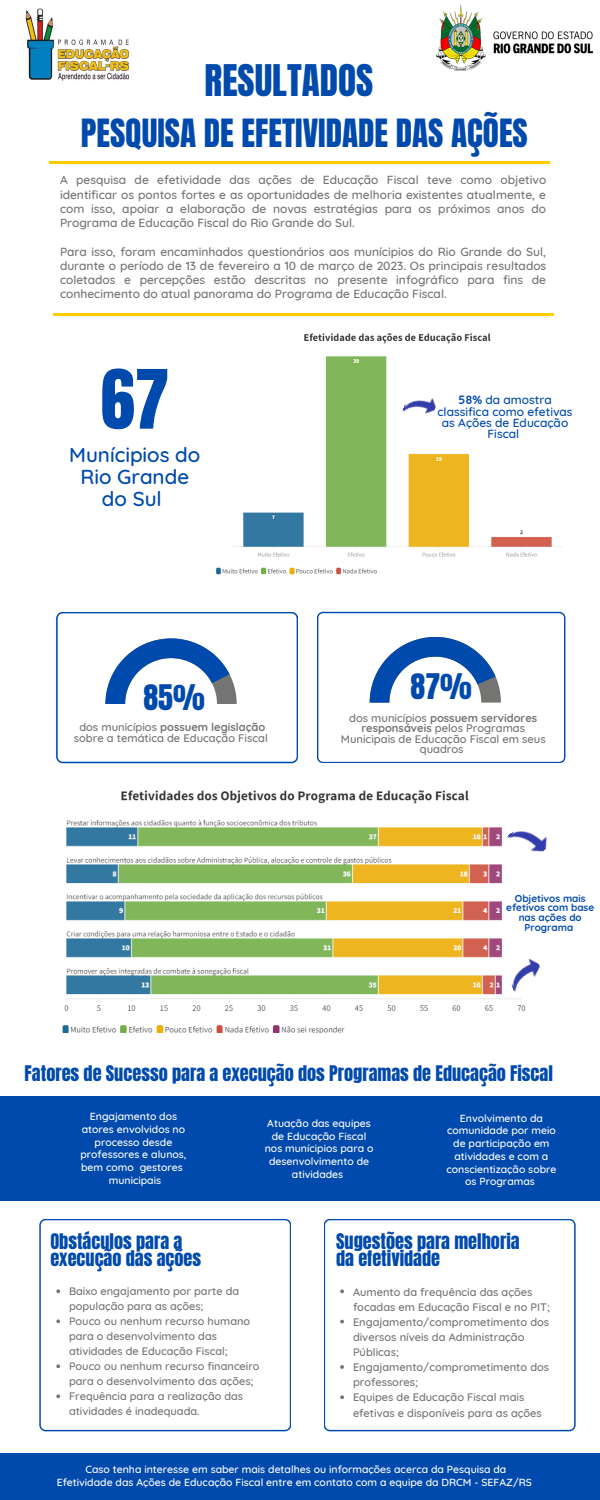
<style>
.page{position:relative;width:600px;height:1500px;background:#fff}
.page>*{position:absolute;margin:0;border:0;box-sizing:border-box;transform-origin:0 0}
.t1{font:69.4px "Anton";color:#004aad}
.t2{font:37.1px "Anton";color:#004aad}
.t3{font:33.1px "Anton";color:#004aad}
.t4{font:30px "Anton";color:#004aad}
.t5{font:500 20.6px/21.9px "Quicksand";color:#004aad;text-align:center}
.t6{font:18.3px/17.2px "Anton";color:#004aad}
.t7{font:500 12px/14.2px "Quicksand";color:#747472;text-align:justify}
.t8{font:500 12px/11.2px "Quicksand";color:#004aad;text-align:center}
.t9{font:500 11.2px/10.5px "Quicksand";color:#747472;text-align:center}
.t10{font:500 11.1px/15.1px "Quicksand";color:#747472}
.t11{font:500 11px/15px "Quicksand";color:#747472}
.t12{font:500 10.5px/12.8px "Quicksand";color:#fff;text-align:center}
.t13{font:700 10px/9.8px "Quicksand";color:#004aad;text-align:center}
.s1{font-weight:700}
</style>
<div class="page">
<svg style="left:317px;top:612px;width:248px;height:151px"></svg>
<svg style="left:56px;top:612px;width:242px;height:151px"></svg>
<svg style="left:105px;top:638px;width:132px;height:66px"></svg>
<div style="left:0;top:1453px;width:600px;height:47px;background:#004aad"></div>
<div style="left:0;top:1096px;width:600px;height:105px;background:#004aad"></div>
<img style="left:436px;top:5px;width:156px;height:65px">
<img style="left:25px;top:8px;width:105px;height:73px">
<hr style="left:50px;top:161px;width:500px;height:3px;background:#fc0">
<hr style="left:53px;top:313px;width:500px;height:3px;background:#fc0">
<img style="left:216px;top:333px;width:347px;height:241px">
<img style="left:401px;top:385px;width:39px;height:39px">
<img style="left:62px;top:790px;width:464px;height:243px">
<svg style="left:324px;top:1219px;width:252px;height:212px"></svg>
<svg style="left:39px;top:1219px;width:252px;height:212px"></svg>
<svg style="left:56px;top:1289px;width:4px;height:4px"></svg>
<svg style="left:56px;top:1319px;width:4px;height:4px"></svg>
<svg style="left:56px;top:1364px;width:4px;height:4px"></svg>
<svg style="left:56px;top:1394px;width:4px;height:4px"></svg>
<svg style="left:340px;top:1289px;width:4px;height:4px"></svg>
<svg style="left:340px;top:1320px;width:4px;height:3px"></svg>
<svg style="left:340px;top:1365px;width:4px;height:4px"></svg>
<svg style="left:340px;top:1395px;width:4px;height:4px"></svg>
<img style="left:505px;top:814px;width:42px;height:50px">
<img style="left:505px;top:952px;width:35px;height:41px">
<svg style="left:370px;top:637px;width:131px;height:66px"></svg>
<p class="t2" style="left:205px;top:54px;width:170px">RESULTADOS</p>
<p class="t3" style="left:81px;top:109px;width:449px">PESQUISA DE EFETIVIDADE DAS AÇÕES</p>
<p class="t7" style="left:60px;top:173px;width:488px">A pesquisa de efetividade das ações de Educação Fiscal teve como objetivo identificar os pontos fortes e as oportunidades de melhoria existentes atualmente, e com isso, apoiar a elaboração de novas estratégias para os próximos anos do Programa de Educação Fiscal do Rio Grande do Sul.</p>
<p class="t7" style="left:60px;top:244px;width:488px">Para isso, foram encaminhados questionários aos munícipios do Rio Grande do Sul, durante o período de 13 de fevereiro a 10 de março de 2023. Os principais resultados coletados e percepções estão descritas no presente infográfico para fins de conhecimento do atual panorama do Programa de Educação Fiscal.</p>
<p class="t1" style="left:100px;top:350px;width:70px">67</p>
<p class="t5" style="left:69px;top:443px;width:133px">Munícipios do<br>Rio Grande do Sul</p>
<p class="t4" style="left:143px;top:676px;width:63px">85%</p>
<p class="t9" style="left:74px;top:722px;width:196px">dos municípios <span class="s1">possuem legislação </span>sobre a temática de Educação Fiscal</p>
<p class="t8" style="left:437px;top:394px;width:137px"><span class="s1">58%</span> da amostra classifica como efetivas as Ações de Educação<br>Fiscal</p>
<p class="t4" style="left:411px;top:665px;width:63px">87%</p>
<p class="t9" style="left:341px;top:712px;width:206px">dos municípios <span class="s1">possuem servidores responsáveis</span> pelos Programas<br>Municipais de Educação Fiscal em seus quadros</p>
<p class="t13" style="left:506px;top:893px;width:89px">Objetivos mais efetivos com base nas ações do<br>Programa</p>
<p class="t6" style="left:25px;top:1065px;width:530px">Fatores de Sucesso para a execução dos Programas de Educação Fiscal</p>
<p class="t12" style="left:80px;top:1110px;width:108px">Engajamento dos atores envolvidos no processo desde professores e alunos, bem como gestores municipais</p>
<p class="t12" style="left:265px;top:1117px;width:110px">Atuação das equipes de Educação Fiscal nos munícipios para o desenvolvimento de atividades</p>
<p class="t12" style="left:446px;top:1111px;width:112px">Envolvimento da comunidade por meio de participação em atividades e com a conscientização sobre os Programas</p>
<p class="t6" style="left:50px;top:1233px;width:152px">Obstáculos para a execução das ações</p>
<p class="t11" style="left:69px;top:1284px;width:172px">Baixo engajamento por parte da população para as ações;</p>
<p class="t11" style="left:69px;top:1314px;width:183px">Pouco ou nenhum recurso humano para o desenvolvimento das atividades de Educação Fiscal;</p>
<p class="t11" style="left:69px;top:1359px;width:192px">Pouco ou nenhum recurso financeiro para o desenvolvimento das ações;</p>
<p class="t11" style="left:69px;top:1389px;width:176px">Frequência para a realização das atividades é inadequada.</p>
<p class="t6" style="left:336px;top:1233px;width:185px">Sugestões para melhoria da efetividade</p>
<p class="t10" style="left:353px;top:1284px;width:198px">Aumento da frequência das ações focadas em Educação Fiscal e no PIT;</p>
<p class="t10" style="left:353px;top:1314px;width:198px">Engajamento/comprometimento dos diversos níveis da Administração<br>Públicas;</p>
<p class="t10" style="left:353px;top:1359px;width:198px">Engajamento/comprometimento dos professores;</p>
<p class="t10" style="left:353px;top:1390px;width:190px">Equipes de Educação Fiscal mais efetivas e disponíveis para as ações</p>
<p class="t12" style="left:57px;top:1463px;width:477px">Caso tenha interesse em saber mais detalhes ou informações acerca da Pesquisa da<br>Efetividade das Ações de Educação Fiscal entre em contato com a equipe da DRCM - SEFAZ/RS</p>
</div>
